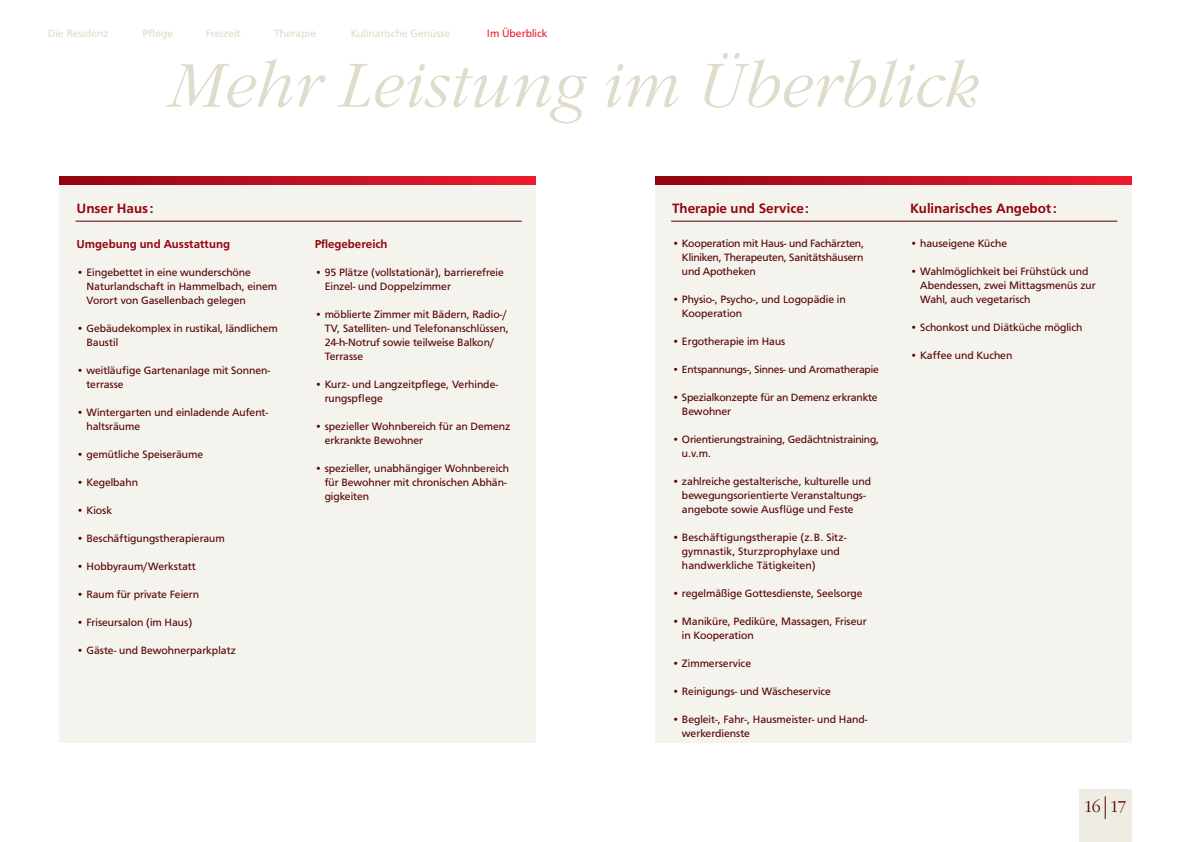
<style>
.page{position:relative;width:1191px;height:842px;background:#fff}
.page>*{position:absolute;margin:0;border:0;box-sizing:border-box;transform-origin:0 0}
.t1{font:italic 300 64px "Garamond Itc T";color:#e0dccb}
.t2{font:300 16.2px "Garamond Itc T";color:#500}
.t3{font:500 14px "F015 T";color:#940410}
.t4{font:500 12px "F015 T";color:#940410}
.t5{font:11px/14px "F015 T";color:#500}
.t6{font:11px "F015 T";color:#e0dccb}
.t7{font:11px "F015 T";color:#ee1b2d}
.t8{font:10.8px "F015 T";letter-spacing:-.015em;color:#500}
</style>
<div class="page">
<div style="left:60px;top:185px;width:476px;height:558px;background:#f4f3ee"></div>
<svg style="left:60px;top:177px;width:476px;height:8px"></svg>
<div style="left:655px;top:185px;width:476px;height:558px;background:#f4f3ee"></div>
<svg style="left:655px;top:177px;width:476px;height:8px"></svg>
<hr style="left:76px;top:221px;width:446px;height:1px;background:#500">
<hr style="left:671px;top:221px;width:446px;height:1px;background:#500">
<div style="left:1079px;top:789px;width:52px;height:53px;background:#efede3"></div>
<svg style="left:1105px;top:796px;width:1px;height:23px"></svg>
<p class="t6" style="left:48px;top:27px;width:62px">Die Residenz</p>
<p class="t6" style="left:142px;top:27px;width:32px">Pflege</p>
<p class="t6" style="left:206px;top:27px;width:36px">Freizeit</p>
<p class="t6" style="left:274px;top:27px;width:44px">Therapie</p>
<p class="t6" style="left:351px;top:27px;width:101px">Kulinarische Genüsse</p>
<p class="t7" style="left:487px;top:27px;width:62px">Im Überblick</p>
<h1 class="t1" style="left:169px;top:50px;width:812px">Mehr Leistung im Überblick</h1>
<p class="t3" style="left:77px;top:200px;width:78px">Unser Haus:</p>
<p class="t3" style="left:672px;top:200px;width:138px">Therapie und Service:</p>
<p class="t3" style="left:910px;top:200px;width:148px">Kulinarisches Angebot :</p>
<p class="t4" style="left:77px;top:237px;width:155px">Umgebung und Ausstattung</p>
<p class="t5" style="left:86px;top:265px;width:192px;text-indent:-10px">• Eingebettet in eine wunderschöne<br>Naturlandschaft in Hammelbach, einem<br>Vorort von Gasellenbach gelegen</p>
<p class="t5" style="left:86px;top:321px;width:193px;text-indent:-10px">• Gebäudekomplex in rustikal, ländlichem<br>Baustil</p>
<p class="t5" style="left:86px;top:363px;width:185px;text-indent:-10px">• weitläufige Gartenanlage mit Sonnen&shy;terrasse</p>
<p class="t5" style="left:86px;top:405px;width:183px;text-indent:-10px">• Wintergarten und einladende Aufent&shy;haltsräume</p>
<p class="t5" style="left:77px;top:447px;width:128px">• gemütliche Speiseräume</p>
<p class="t5" style="left:77px;top:475px;width:63px">• Kegelbahn</p>
<p class="t5" style="left:77px;top:503px;width:37px">• Kiosk</p>
<p class="t5" style="left:77px;top:531px;width:150px">• Beschäftigungstherapieraum</p>
<p class="t5" style="left:77px;top:559px;width:121px">• Hobbyraum/Werkstatt</p>
<p class="t5" style="left:77px;top:587px;width:124px">• Raum für private Feiern</p>
<p class="t5" style="left:77px;top:615px;width:117px">• Friseursalon (im Haus)</p>
<p class="t5" style="left:77px;top:643px;width:161px">• Gäste- und Bewohnerparkplatz</p>
<p class="t4" style="left:315px;top:237px;width:74px">Pflegebereich</p>
<p class="t5" style="left:325px;top:265px;width:181px;text-indent:-10px">• 95 Plätze (vollstationär), barrierefreie<br>Einzel- und Doppelzimmer</p>
<p class="t5" style="left:325px;top:307px;width:186px;text-indent:-10px">• möblierte Zimmer mit Bädern, Radio-/<br>TV, Satelliten- und Telefonanschlüssen,<br>24-h-Notruf sowie teilweise Balkon/<br>Terrasse</p>
<p class="t5" style="left:325px;top:377px;width:175px;text-indent:-10px">• Kurz- und Langzeitpflege, Verhinde&shy;rungspflege</p>
<p class="t5" style="left:325px;top:419px;width:187px;text-indent:-10px">• spezieller Wohnbereich für an Demenz erkrankte Bewohner</p>
<p class="t5" style="left:325px;top:461px;width:186px;text-indent:-10px">• spezieller, unabhängiger Wohnbereich für Bewohner mit chronischen Abhän&shy;gigkeiten</p>
<p class="t5" style="left:682px;top:236px;width:183px;text-align:justify;text-indent:-10px">• Kooperation mit Haus- und Fachärzten, Kliniken, Therapeuten, Sanitätshäusern und Apotheken</p>
<p class="t5" style="left:682px;top:292px;width:165px;text-indent:-10px">• Physio-, Psycho-, und Logopädie in<br>Kooperation</p>
<p class="t5" style="left:672px;top:334px;width:115px">• Ergotherapie im Haus</p>
<p class="t8" style="left:672px;top:363px;width:208px">• Entspannungs-, Sinnes- und Aromatherapie</p>
<p class="t5" style="left:682px;top:390px;width:197px;text-indent:-10px">• Spezialkonzepte für an Demenz erkrankte<br>Bewohner</p>
<p class="t5" style="left:682px;top:432px;width:199px;text-indent:-10px">• Orientierungstraining, Gedächtnistraining, u.v.m.</p>
<p class="t5" style="left:682px;top:474px;width:190px;text-indent:-10px">• zahlreiche gestalterische, kulturelle und bewegungsorientierte Veranstaltungs&shy;angebote sowie Ausflüge und Feste</p>
<p class="t5" style="left:682px;top:530px;width:166px;text-indent:-10px">• Beschäftigungstherapie (z.B. Sitz&shy;gymnastik, Sturzprophylaxe und handwerkliche Tätigkeiten)</p>
<p class="t5" style="left:672px;top:586px;width:192px">• regelmäßige Gottesdienste, Seelsorge</p>
<p class="t5" style="left:682px;top:614px;width:186px;text-indent:-10px">• Maniküre, Pediküre, Massagen, Friseur in Kooperation</p>
<p class="t5" style="left:672px;top:656px;width:80px">• Zimmerservice</p>
<p class="t5" style="left:672px;top:684px;width:160px">• Reinigungs- und Wäscheservice</p>
<p class="t5" style="left:682px;top:712px;width:187px;text-indent:-10px">• Begleit-, Fahr-, Hausmeister- und Hand&shy;werkerdienste</p>
<p class="t5" style="left:910px;top:236px;width:98px">• hauseigene Küche</p>
<p class="t5" style="left:920px;top:264px;width:177px;text-indent:-10px">• Wahlmöglichkeit bei Frühstück und<br>Abendessen, zwei Mittagsmenüs zur<br>Wahl, auch vegetarisch</p>
<p class="t5" style="left:910px;top:320px;width:173px">• Schonkost und Diätküche möglich</p>
<p class="t5" style="left:910px;top:348px;width:104px">• Kaffee und Kuchen</p>
<h2 class="t2" style="left:1083px;top:798px;width:44px">16 17</h2>
</div>
